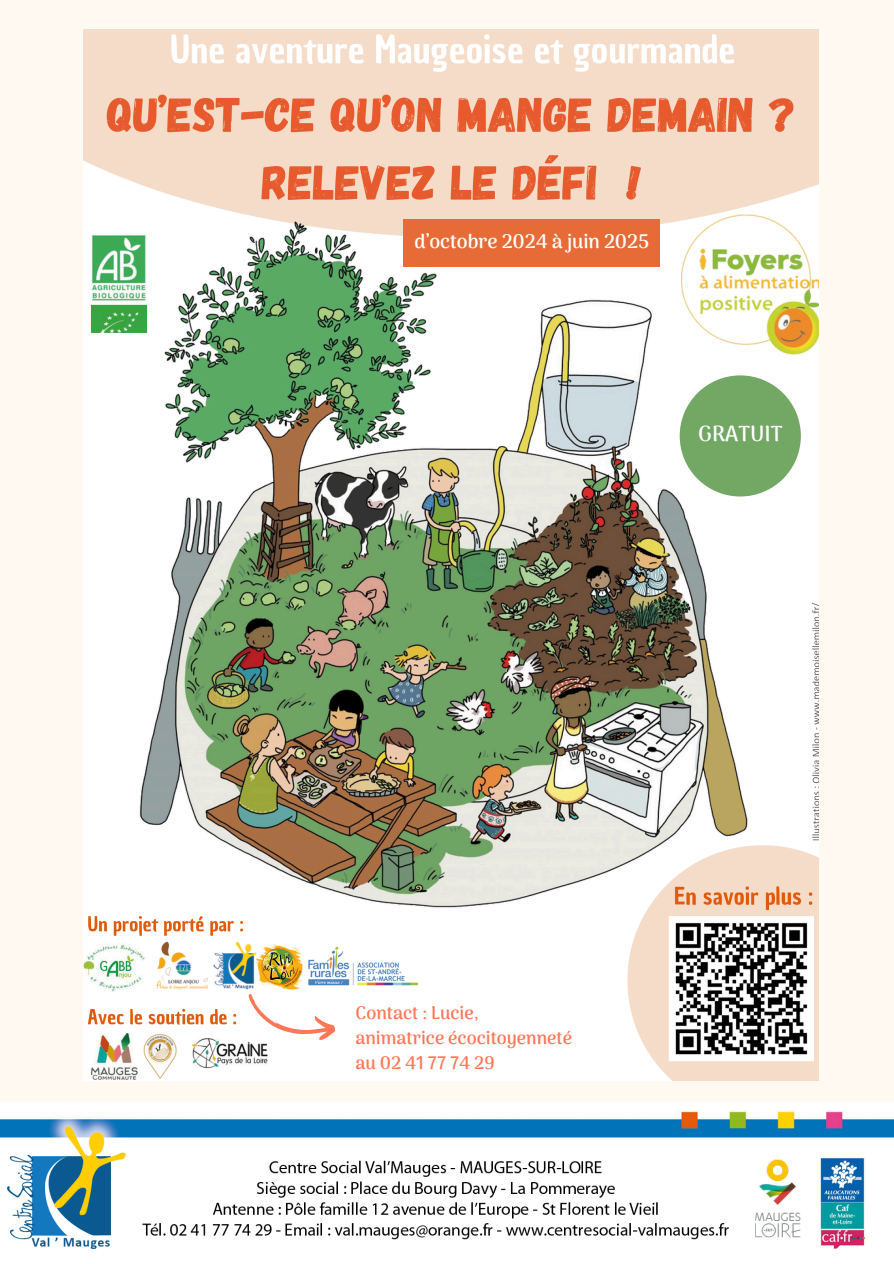
<style>
.page{position:relative;width:894px;height:1264px;background:#fff}
.page>*{position:absolute;margin:0;border:0;box-sizing:border-box;transform-origin:0 0}
.t1{font:700 21.6px "Arima Madurai";color:#fff}
.t2{font:700 19.5px "Arima Madurai";color:#fff}
.t3{font:700 18px "Arima Madurai";color:#ff7757}
</style>
<div class="page">
<div style="left:0;top:0;width:893px;height:1263px;background:#fff9f1"></div>
<img style="left:83px;top:30px;width:735px;height:1050px">
<img style="left:0;top:1102px;width:892px;height:161px">
<svg style="left:241px;top:992px;width:97px;height:54px"></svg>
<div style="left:403px;top:220px;width:257px;height:47px;background:#e76b37"></div>
<div style="left:679px;top:375px;width:121px;height:121px;background:#72a764;border-radius:50%"></div>
<h1 class="t2" style="left:414px;top:229px;width:236px">d’octobre 2024 à juin 2025</h1>
<p class="t1" style="left:698px;top:421px;width:86px">GRATUIT</p>
<p class="t3" style="left:355px;top:1002px;width:125px">Contact : Lucie,</p>
<p class="t3" style="left:355px;top:1027px;width:218px">animatrice écocitoyenneté</p>
<p class="t3" style="left:355px;top:1051px;width:141px">au 02 41 77 74 29</p>
</div>
